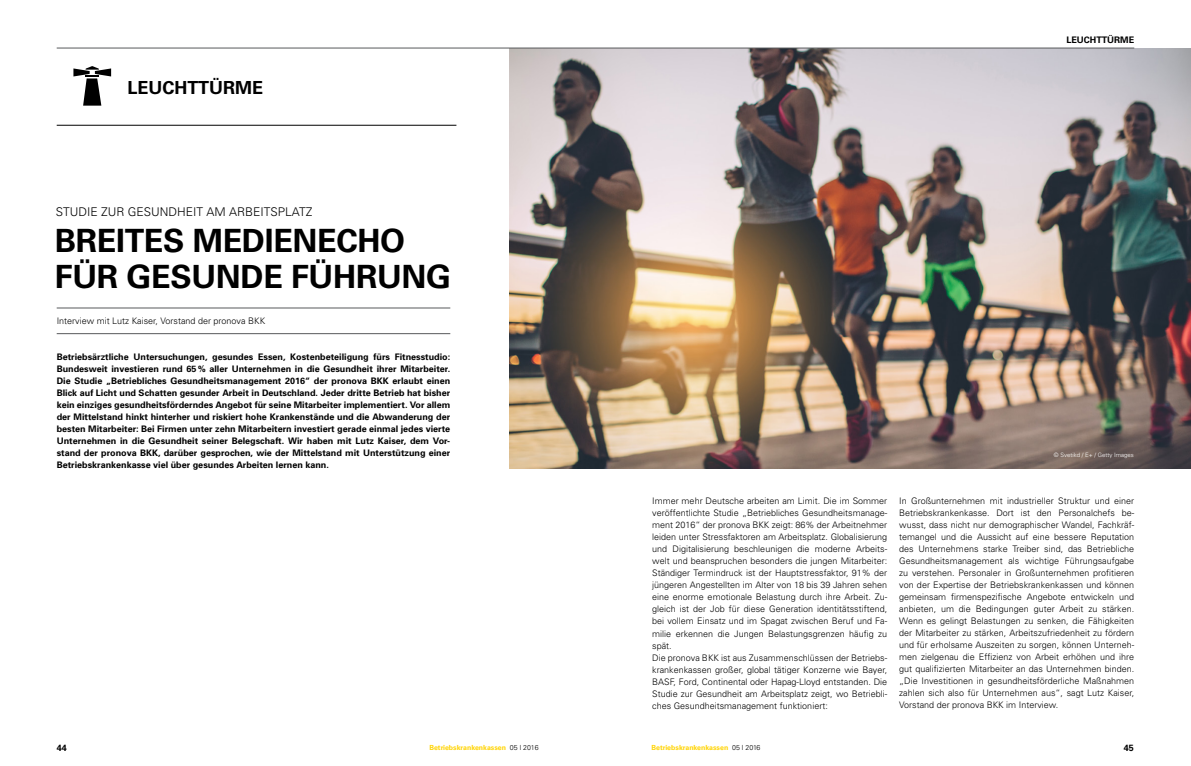
<style>
.page{position:relative;width:1191px;height:766px;background:#fff}
.page>*{position:absolute;margin:0;border:0;box-sizing:border-box;transform-origin:0 0}
.t1{font:700 32px/36px "Univers LT Std";letter-spacing:-.01em;color:#000}
.t2{font:700 18px "Univers LT Std";color:#000}
.t3{font:300 12px "Univers";color:#000}
.t4{font:300 9px/12px "Univers";color:#000}
.t5{font:700 9px/12px "Univers";color:#000;text-align:justify}
.t6{font:700 9px "Univers LT Std";color:#000}
.t7{font:700 7px "Univers LT Std";color:#ffd400}
.t8{font:300 6px "Univers";color:#fff}
.s1{font-family:"Univers";font-weight:300;color:#000}
</style>
<div class="page">
<img style="left:509px;top:48px;width:682px;height:420px">
<hr style="left:57px;top:48px;width:1077px;height:1px;background:#58595b">
<hr style="left:57px;top:307px;width:393px;height:1px;background:#58595b">
<hr style="left:57px;top:333px;width:393px;height:1px;background:#58595b">
<svg style="left:73px;top:66px;width:38px;height:40px"></svg>
<hr style="left:57px;top:125px;width:399px;height:1px;background:#000">
<h2 class="t2" style="left:127px;top:77px;width:137px">LEUCHTTÜRME</h2>
<h3 class="t3" style="left:56px;top:204px;width:258px">STUDIE ZUR GESUNDHEIT AM ARBEITSPLATZ</h3>
<h1 class="t1" style="left:55px;top:223px;width:398px">BREITES MEDIENECHO<br>FÜR GESUNDE FÜHRUNG</h1>
<p class="t4" style="left:57px;top:315px;width:210px">Interview mit Lutz Kaiser, Vorstand der pronova BKK</p>
<p class="t5" style="left:57px;top:350px;width:395px">Betriebsärztliche Untersuchungen, gesundes Essen, Kostenbeteiligung fürs Fitnesstudio:<br>Bundesweit investieren rund 65 % aller Unternehmen in die Gesundheit ihrer Mitarbeiter.<br>Die Studie „Betriebliches Gesundheitsmanagement 2016“ der pronova BKK erlaubt einen Blick auf Licht und Schatten gesunder Arbeit in Deutschland. Jeder dritte Betrieb hat bisher kein einziges gesundheitsförderndes Angebot für seine Mitarbeiter implementiert. Vor allem der Mittelstand hinkt hinterher und riskiert hohe Krankenstände und die Abwanderung der besten Mitarbeiter: Bei Firmen unter zehn Mitarbeitern investiert gerade einmal jedes vierte Unternehmen in die Gesundheit seiner Belegschaft. Wir haben mit Lutz Kaiser, dem Vor&shy;stand der pronova BKK, darüber gesprochen, wie der Mittelstand mit Unterstützung einer Betriebskrankenkasse viel über gesundes Arbeiten lernen kann.</p>
<p class="t6" style="left:1066px;top:34px;width:69px">LEUCHTTÜRME</p>
<p class="t8" style="left:1054px;top:451px;width:81px">© Svetikd / E+ / Getty Images</p>
<p class="t4" style="left:652px;top:495px;width:236px">Immer mehr Deutsche arbeiten am Limit. Die im Sommer veröffentlichte Studie „Betriebliches Gesundheitsmanage&shy;ment 2016“ der pronova BKK zeigt: 86% der Arbeitnehmer leiden unter Stressfaktoren am Arbeitsplatz. Globalisierung und Digitalisierung beschleunigen die moderne Arbeits&shy;welt und beanspruchen besonders die jungen Mitarbeiter:<br>Ständiger Termindruck ist der Hauptstressfaktor, 91% der jüngeren Angestellten im Alter von 18 bis 39 Jahren sehen eine enorme emotionale Belastung durch ihre Arbeit. Zu&shy;gleich ist der Job für diese Generation identitätsstiftend, bei vollem Einsatz und im Spagat zwischen Beruf und Fa&shy;milie erkennen die Jungen Belastungsgrenzen häufig zu spät.<br>Die pronova BKK ist aus Zusammenschlüssen der Betriebs&shy;krankenkassen großer, global tätiger Konzerne wie Bayer, BASF, Ford, Continental oder Hapag-Lloyd entstanden. Die Studie zur Gesundheit am Arbeitsplatz zeigt, wo Betriebli&shy;ches Gesundheitsmanagement funktioniert:</p>
<p class="t4" style="left:899px;top:495px;width:236px;text-align:justify">In Großunternehmen mit industrieller Struktur und einer Betriebskrankenkasse. Dort ist den Personalchefs be&shy;wusst, dass nicht nur demographischer Wandel, Fachkräf&shy;temangel und die Aussicht auf eine bessere Reputation des Unternehmens starke Treiber sind, das Betriebliche Gesundheitsmanagement als wichtige Führungsaufgabe zu verstehen. Personaler in Großunternehmen profitieren von der Expertise der Betriebskrankenkassen und können gemeinsam firmenspezifische Angebote entwickeln und anbieten, um die Bedingungen guter Arbeit zu stärken.<br>Wenn es gelingt Belastungen zu senken, die Fähigkeiten der Mitarbeiter zu stärken, Arbeitszufriedenheit zu fördern und für erholsame Auszeiten zu sorgen, können Unterneh&shy;men zielgenau die Effizienz von Arbeit erhöhen und ihre gut qualifizierten Mitarbeiter an das Unternehmen binden. „Die Investitionen in gesundheitsförderliche Maßnahmen zahlen sich also für Unternehmen aus“, sagt Lutz Kaiser, Vorstand der pronova BKK im Interview.</p>
<p class="t6" style="left:57px;top:742px;width:12px">44</p>
<p class="t7" style="left:429px;top:743px;width:111px">Betriebskrankenkassen <span class="s1">05 | 2016</span></p>
<p class="t7" style="left:651px;top:743px;width:110px">Betriebskrankenkassen <span class="s1">05 | 2016</span></p>
<p class="t6" style="left:1123px;top:742px;width:12px">45</p>
</div>
